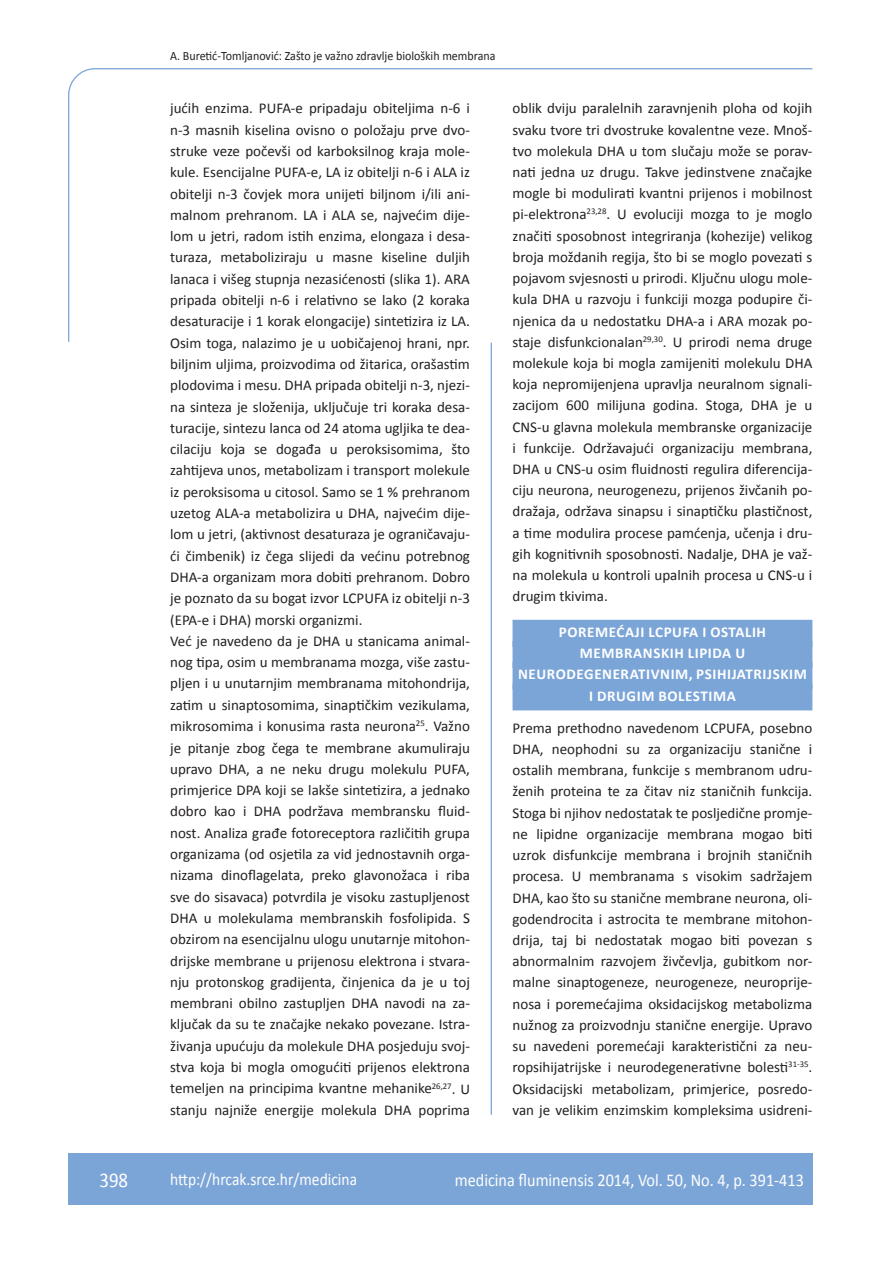
<style>
.page{position:relative;width:889px;height:1268px;background:#fff}
.page>*{position:absolute;margin:0;border:0;box-sizing:border-box;transform-origin:0 0}
.t1{font:21px "Calibri";color:#fff;scale:.9 1}
.t2{font:18px "Calibri";color:#fff;scale:.9 1}
.t3{font:17.25px "Calibri";color:#fff;scale:.9 1}
.t4{font:15px/21.3px "Calibri";color:#231f20;text-align:justify}
.t5{font:700 15px/21.1px "Calibri";letter-spacing:.04em;color:#fff;text-align:center}
.t6{font:12.75px "Calibri";color:#231f20;scale:.94 1}
</style>
<div class="page">
<svg style="left:68px;top:68px;width:745px;height:274px"></svg>
<hr style="left:490px;top:342px;width:2px;height:772px;background:#7ca5d7">
<div style="left:68px;top:1152px;width:744px;height:51px;background:#7ca5d7"></div>
<div style="left:512px;top:619px;width:300px;height:27px;background:#7ca5d7"></div>
<div style="left:512px;top:641px;width:300px;height:27px;background:#7ca5d7"></div>
<div style="left:512px;top:662px;width:300px;height:27px;background:#7ca5d7"></div>
<div style="left:512px;top:683px;width:300px;height:27px;background:#7ca5d7"></div>
<p class="t6" style="left:170px;top:47px;width:348px">A. Buretić-Tomljanović: Zašto je važno zdravlje bioloških membrana</p>
<p class="t4" style="left:170px;top:97px;width:301px;text-align:left">jućih enzima. PUFA-e pripadaju obiteljima n-6 i n-3 masnih kiselina ovisno o položaju prve dvo&shy;struke veze počevši od karboksilnog kraja mole&shy;kule. Esencijalne PUFA-e, LA iz obitelji n-6 i ALA iz obitelji n-3 čovjek mora unijeti biljnom i/ili ani&shy;malnom prehranom. LA i ALA se, najvećim dije&shy;lom u jetri, radom istih enzima, elongaza i desa&shy;turaza, metaboliziraju u masne kiseline duljih lanaca i višeg stupnja nezasićenosti (slika 1). ARA pripada obitelji n-6 i relativno se lako (2 koraka desaturacije i 1 korak elongacije) sintetizira iz LA.<br>Osim toga, nalazimo je u uobičajenoj hrani, npr. biljnim uljima, proizvodima od žitarica, orašastim plodovima i mesu. DHA pripada obitelji n-3, njezi&shy;na sinteza je složenija, uključuje tri koraka desa&shy;turacije, sintezu lanca od 24 atoma ugljika te dea&shy;cilaciju koja se događa u peroksisomima, što zahtijeva unos, metabolizam i transport molekule iz peroksisoma u citosol. Samo se 1 % prehranom uzetog ALA-a metabolizira u DHA, najvećim dije&shy;lom u jetri, (aktivnost desaturaza je ograničavaju&shy;ći čimbenik) iz čega slijedi da većinu potrebnog DHA-a organizam mora dobiti prehranom. Dobro je poznato da su bogat izvor LCPUFA iz obitelji n-3 (EPA-e i DHA) morski organizmi.<br>Već je navedeno da je DHA u stanicama animal&shy;nog tipa, osim u membranama mozga, više zastu&shy;pljen i u unutarnjim membranama mitohondrija, zatim u sinaptosomima, sinaptičkim vezikulama, mikrosomima i konusima rasta neurona<sup>25</sup>. Važno je pitanje zbog čega te membrane akumuliraju upravo DHA, a ne neku drugu molekulu PUFA, primjerice DPA koji se lakše sintetizira, a jednako dobro kao i DHA podržava membransku fluid&shy;nost. Analiza građe fotoreceptora različitih grupa organizama (od osjetila za vid jednostavnih orga&shy;nizama dinoflagelata, preko glavonožaca i riba sve do sisavaca) potvrdila je visoku zastupljenost DHA u molekulama membranskih fosfolipida. S obzirom na esencijalnu ulogu unutarnje mitohon&shy;drijske membrane u prijenosu elektrona i stvara&shy;nju protonskog gradijenta, činjenica da je u toj membrani obilno zastupljen DHA navodi na za&shy;ključak da su te značajke nekako povezane. Istra&shy;živanja upućuju da molekule DHA posjeduju svoj&shy;stva koja bi mogla omogućiti prijenos elektrona temeljen na principima kvantne mehanike<sup>26,27</sup>. U stanju najniže energije molekula DHA poprima</p>
<p class="t4" style="left:512px;top:97px;width:301px">oblik dviju paralelnih zaravnjenih ploha od kojih svaku tvore tri dvostruke kovalentne veze. Mnoš&shy;tvo molekula DHA u tom slučaju može se porav&shy;nati jedna uz drugu. Takve jedinstvene značajke mogle bi modulirati kvantni prijenos i mobilnost pi-elektrona<sup>23,28</sup>. U evoluciji mozga to je moglo značiti sposobnost integriranja (kohezije) velikog broja moždanih regija, što bi se moglo povezati s pojavom svjesnosti u prirodi. Ključnu ulogu mole&shy;kula DHA u razvoju i funkciji mozga podupire či&shy;njenica da u nedostatku DHA-a i ARA mozak po&shy;staje disfunkcionalan<sup>29,30</sup>. U prirodi nema druge molekule koja bi mogla zamijeniti molekulu DHA koja nepromijenjena upravlja neuralnom signali&shy;zacijom 600 milijuna godina. Stoga, DHA je u CNS-u glavna molekula membranske organizacije i funkcije. Održavajući organizaciju membrana, DHA u CNS-u osim fluidnosti regulira diferencija&shy;ciju neurona, neurogenezu, prijenos živčanih po&shy;dražaja, održava sinapsu i sinaptičku plastičnost, a time modulira procese pamćenja, učenja i dru&shy;gih kognitivnih sposobnosti. Nadalje, DHA je važ&shy;na molekula u kontroli upalnih procesa u CNS-u i drugim tkivima.</p>
<p class="t5" style="left:518px;top:620px;width:290px">POREMEĆAJI LCPUFA I OSTALIH<br>MEMBRANSKIH LIPIDA U<br>NEURODEGENERATIVNIM, PSIHIJATRIJSKIM<br>I DRUGIM BOLESTIMA</p>
<p class="t4" style="left:512px;top:716px;width:301px">Prema prethodno navedenom LCPUFA, posebno DHA, neophodni su za organizaciju stanične i ostalih membrana, funkcije s membranom udru&shy;ženih proteina te za čitav niz staničnih funkcija.<br>Stoga bi njihov nedostatak te posljedične promje&shy;ne lipidne organizacije membrana mogao biti uzrok disfunkcije membrana i brojnih staničnih procesa. U membranama s visokim sadržajem DHA, kao što su stanične membrane neurona, oli&shy;godendrocita i astrocita te membrane mitohon&shy;drija, taj bi nedostatak mogao biti povezan s abnormalnim razvojem živčevlja, gubitkom nor&shy;malne sinaptogeneze, neurogeneze, neuroprije&shy;nosa i poremećajima oksidacijskog metabolizma nužnog za proizvodnju stanične energije. Upravo su navedeni poremećaji karakteristični za neu&shy;ropsihijatrijske i neurodegenerativne bolesti<sup>31-35</sup>.<br>Oksidacijski metabolizam, primjerice, posredo&shy;van je velikim enzimskim kompleksima usidreni-</p>
<h1 class="t1" style="left:99px;top:1166px;width:33px">398</h1>
<p class="t3" style="left:170px;top:1167px;width:209px">http://hrcak.srce.hr/medicina</p>
<p class="t2" style="left:455px;top:1168px;width:389px">medicina fluminensis 2014, Vol. 50, No. 4, p. 391-413</p>
</div>
